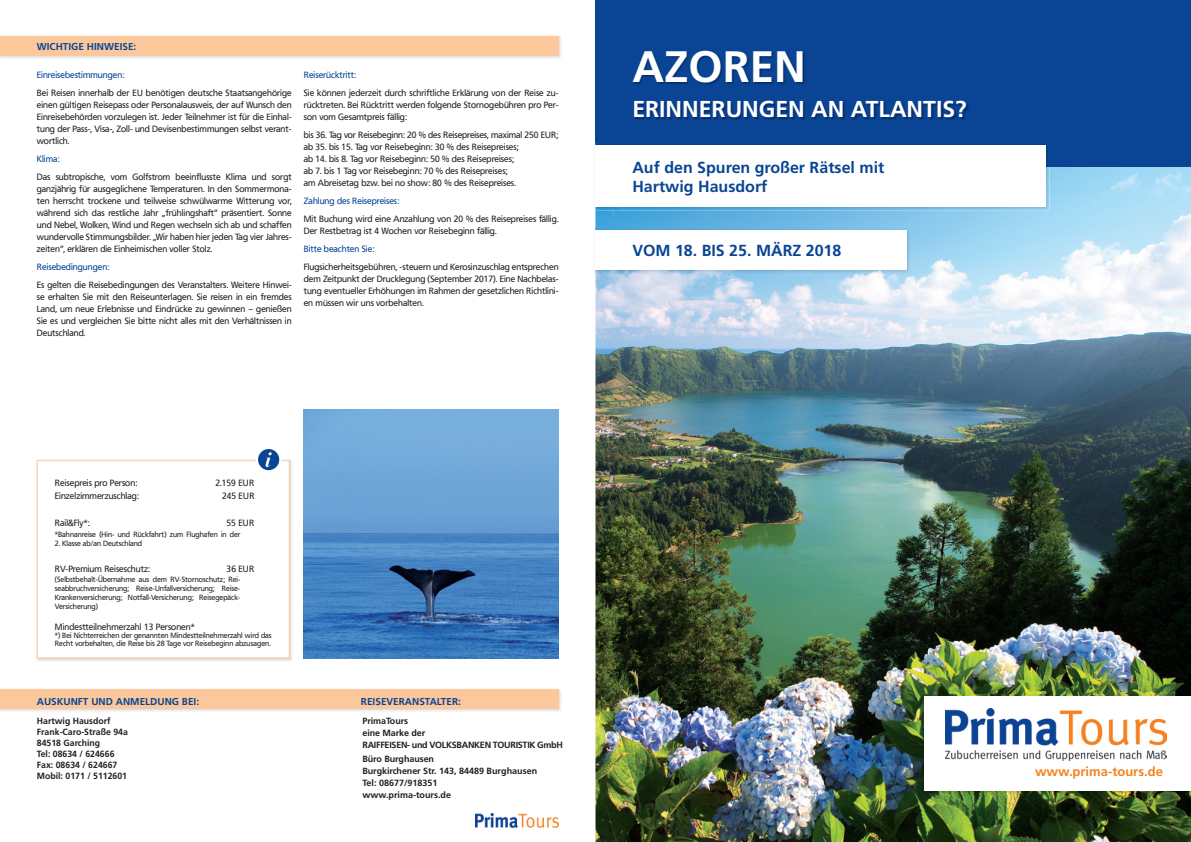
<style>
.page{position:relative;width:1191px;height:842px;background:#fff}
.page>*{position:absolute;margin:0;border:0;box-sizing:border-box;transform-origin:0 0}
.t1{font:700 44px "Frutiger";color:#fff}
.t2{font:700 23px "Frutiger";color:#fff}
.t3{font:700 16px/19.2px "Frutiger";color:#094594}
.t4{font:700 13px "Frutiger";color:#f58220}
.t5{font:700 10px "Frutiger";color:#094594}
.t6{font:9px/12px "Frutiger BSK";color:#231f20;text-align:justify}
.t7{font:700 9px/11px "Frutiger";color:#231f20}
.t8{font:9px "Frutiger BSK";color:#094594}
.t9{font:700 9px/12px "Frutiger";letter-spacing:-.03em;color:#231f20}
.t10{font:7.5px/9px "Frutiger BSK";color:#231f20;text-align:justify}
</style>
<div class="page">
<img style="left:595px;top:167px;width:596px;height:675px">
<div style="left:595px;top:0;width:596px;height:167px;background:#094594"></div>
<img style="left:922px;top:694px;width:269px;height:100px">
<div style="left:924px;top:696px;width:267px;height:95px;background:#fff"></div>
<img style="left:634px;top:51px;width:335px;height:69px">
<img style="left:595px;top:143px;width:454px;height:67px">
<div style="left:595px;top:145px;width:451px;height:62px;background:#fff"></div>
<img style="left:595px;top:228px;width:315px;height:45px">
<div style="left:595px;top:230px;width:312px;height:40px;background:#fff"></div>
<img style="left:36px;top:459px;width:256px;height:202px">
<div style="left:37px;top:461px;width:252px;height:197px;background:#fff"></div>
<div style="left:37px;top:460px;width:253px;height:198px;border:1px solid #fcc89b"></div>
<svg style="left:257px;top:448px;width:23px;height:23px"></svg>
<div style="left:255px;top:446px;width:27px;height:27px;border:2px solid #fff;border-radius:50%"></div>
<svg style="left:265px;top:452px;width:7px;height:15px"></svg>
<img style="left:304px;top:410px;width:254px;height:248px">
<img style="left:0;top:36px;width:561px;height:22px">
<div style="left:0;top:36px;width:558px;height:20px;background:#fcc89b"></div>
<img style="left:0;top:689px;width:561px;height:22px">
<div style="left:0;top:689px;width:558px;height:20px;background:#fcc89b"></div>
<img style="left:475px;top:814px;width:83px;height:14px">
<img style="left:945px;top:708px;width:221px;height:52px">
<p class="t5" style="left:37px;top:40px;width:101px">WICHTIGE HINWEISE:</p>
<p class="t8" style="left:37px;top:70px;width:89px">Einreisebestimmungen:</p>
<p class="t6" style="left:37px;top:87px;width:256px">Bei Reisen innerhalb der EU benötigen deutsche Staatsangehörige einen gültigen Reisepass oder Personalausweis, der auf Wunsch den Einreisebehörden vorzulegen ist. Jeder Teilnehmer ist für die Einhal&shy;tung der Pass-, Visa-, Zoll- und Devisenbestimmungen selbst verant&shy;wortlich.</p>
<p class="t8" style="left:37px;top:154px;width:24px">Klima:</p>
<p class="t6" style="left:37px;top:171px;width:256px">Das subtropische, vom Golfstrom beeinflusste Klima und sorgt ganzjährig für ausgeglichene Temperaturen. In den Sommermona&shy;ten herrscht trockene und teilweise schwülwarme Witterung vor, während sich das restliche Jahr „frühlingshaft” präsentiert. Sonne und Nebel, Wolken, Wind und Regen wechseln sich ab und schaffen wundervolle Stimmungsbilder. „Wir haben hier jeden Tag vier Jahres&shy;zeiten“, erklären die Einheimischen voller Stolz.</p>
<p class="t8" style="left:37px;top:262px;width:74px">Reisebedingungen:</p>
<p class="t6" style="left:37px;top:279px;width:256px">Es gelten die Reisebedingungen des Veranstalters. Weitere Hinwei&shy;se erhalten Sie mit den Reiseunterlagen. Sie reisen in ein fremdes Land, um neue Erlebnisse und Eindrücke zu gewinnen – genießen Sie es und vergleichen Sie bitte nicht alles mit den Verhältnissen in Deutschland.</p>
<p class="t8" style="left:304px;top:70px;width:54px">Reiserücktritt:</p>
<p class="t6" style="left:304px;top:87px;width:256px">Sie können jederzeit durch schriftliche Erklärung von der Reise zu&shy;rücktreten. Bei Rücktritt werden folgende Stornogebühren pro Per&shy;son vom Gesamtpreis fällig:</p>
<p class="t6" style="left:304px;top:129px;width:256px;text-align:left">bis 36. Tag vor Reisebeginn: 20 % des Reisepreises, maximal 250 EUR; ab 35. bis 15. Tag vor Reisebeginn: 30 % des Reisepreises;<br>ab 14. bis 8. Tag vor Reisebeginn: 50 % des Reisepreises;<br>ab 7. bis 1 Tag vor Reisebeginn: 70 % des Reisepreises;<br>am Abreisetag bzw. bei no show: 80 % des Reisepreises.</p>
<p class="t8" style="left:304px;top:196px;width:97px">Zahlung des Reisepreises:</p>
<p class="t6" style="left:304px;top:213px;width:256px">Mit Buchung wird eine Anzahlung von 20 % des Reisepreises fällig.<br>Der Restbetrag ist 4 Wochen vor Reisebeginn fällig.</p>
<p class="t8" style="left:304px;top:244px;width:72px">Bitte beachten Sie:</p>
<p class="t6" style="left:304px;top:261px;width:256px">Flugsicherheitsgebühren, -steuern und Kerosinzuschlag entsprechen dem Zeitpunkt der Drucklegung (September 2017). Eine Nachbelas&shy;tung eventueller Erhöhungen im Rahmen der gesetzlichen Richtlini&shy;en müssen wir uns vorbehalten.</p>
<p class="t6" style="left:55px;top:477px;width:84px">Reisepreis pro Person:</p>
<p class="t6" style="left:215px;top:477px;width:40px">2.159 EUR</p>
<p class="t6" style="left:55px;top:490px;width:85px">Einzelzimmerzuschlag:</p>
<p class="t6" style="left:222px;top:490px;width:34px">245 EUR</p>
<p class="t6" style="left:55px;top:517px;width:36px">Rail&amp;Fly*:</p>
<p class="t6" style="left:227px;top:517px;width:29px">55 EUR</p>
<p class="t10" style="left:55px;top:529px;width:187px">*Bahnanreise (Hin- und Rückfahrt) zum Flughafen in der</p>
<p class="t10" style="left:55px;top:538px;width:89px">2. Klasse ab/an Deutschland</p>
<p class="t6" style="left:55px;top:562px;width:97px">RV-Premium Reiseschutz:</p>
<p class="t6" style="left:227px;top:562px;width:29px">36 EUR</p>
<p class="t10" style="left:55px;top:575px;width:187px">(Selbstbehalt-Übernahme aus dem RV-Stornoschutz; Rei&shy;seabbruchversicherung; Reise-Unfallversicherung; Reise-Krankenversicherung; Notfall-Versicherung; Reisegepäck-Versicherung)</p>
<p class="t6" style="left:55px;top:621px;width:142px">Mindestteilnehmerzahl 13 Personen*</p>
<p class="t10" style="left:55px;top:632px;width:218px;line-height:8px">*) Bei Nichterreichen der genannten Mindestteilnehmerzahl wird das<br>Recht vorbehalten, die Reise bis 28 Tage vor Reisebeginn abzusagen.</p>
<h1 class="t1" style="left:632px;top:41px;width:175px">AZOREN</h1>
<h2 class="t2" style="left:632px;top:96px;width:336px">ERINNERUNGEN AN ATLANTIS?</h2>
<h3 class="t3" style="left:632px;top:157px;width:253px">Auf den Spuren großer Rätsel mit<br>Hartwig Hausdorf</h3>
<h3 class="t3" style="left:632px;top:241px;width:210px">VOM 18. BIS 25. MÄRZ 2018</h3>
<p class="t5" style="left:37px;top:695px;width:164px">AUSKUNFT UND ANMELDUNG BEI:</p>
<p class="t5" style="left:361px;top:695px;width:101px">REISEVERANSTALTER:</p>
<p class="t7" style="left:37px;top:715px;width:93px">Hartwig Hausdorf<br>Frank-Caro-Straße 94a<br>84518 Garching<br>Tel: 08634 / 624666<br>Fax: 08634 / 624667<br>Mobil: 0171 / 5112601</p>
<p class="t9" style="left:362px;top:715px;width:202px">PrimaTours<br>eine Marke der<br>RAIFFEISEN- und VOLKSBANKEN TOURISTIK GmbH</p>
<p class="t7" style="left:362px;top:753px;width:176px;line-height:12px">Büro Burghausen<br>Burgkirchener Str. 143, 84489 Burghausen<br>Tel: 08677/918351<br>www.prima-tours.de</p>
<h3 class="t4" style="left:1035px;top:764px;width:129px">www.prima-tours.de</h3>
</div>
